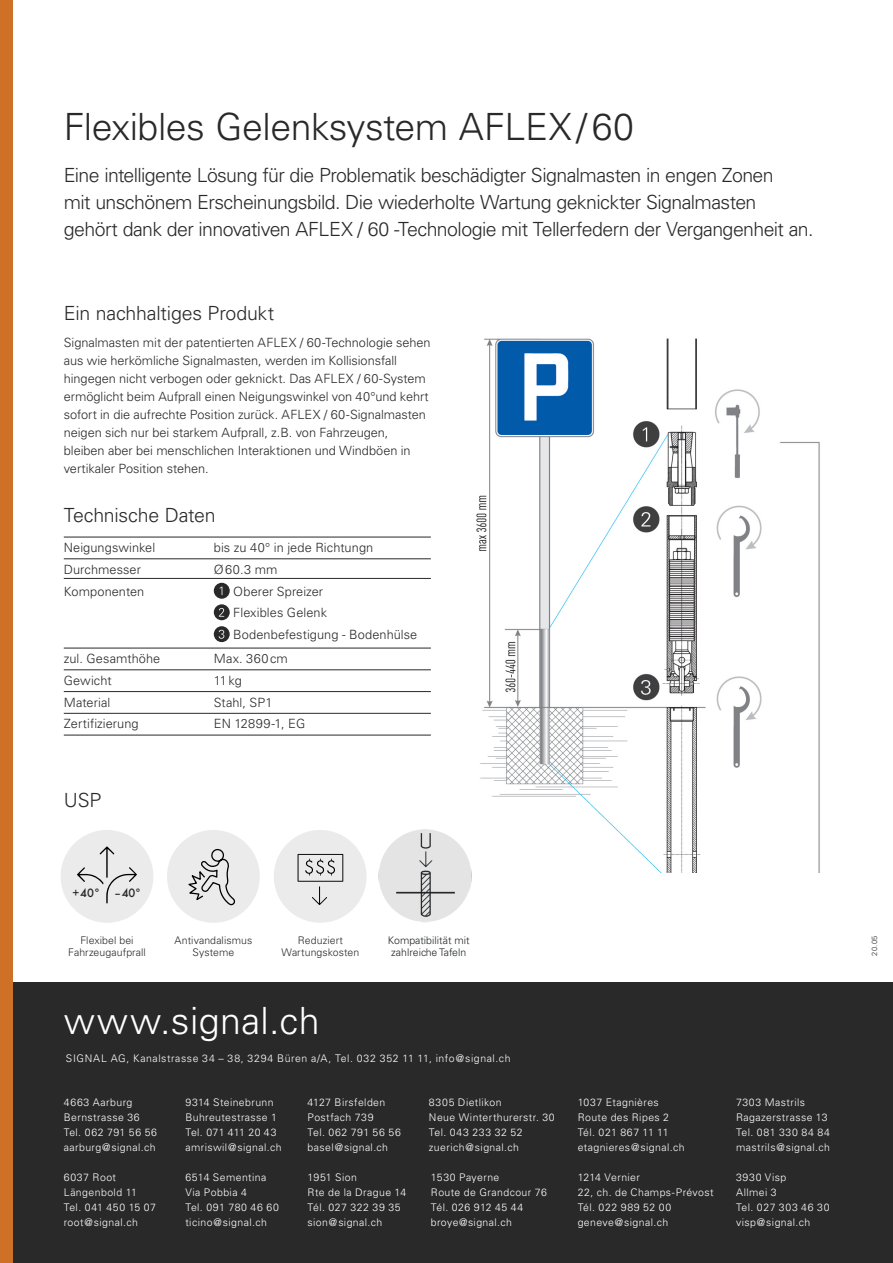
<style>
.page{position:relative;width:893px;height:1263px;background:#fff}
.page>*{position:absolute;margin:0;border:0;box-sizing:border-box;transform-origin:0 0}
.t1{font:300 37.5px "Univers LT Std";letter-spacing:-.015em;color:#292929}
.t2{font:300 37.5px "Univers LT Std";letter-spacing:.015em;color:#fff}
.t3{font:300 19.5px/27px "Univers LT Std";letter-spacing:-.03em;color:#292929}
.t4{font:300 19.5px "Univers LT Std";letter-spacing:-.01em;color:#292929}
.t5{font:300 12.75px/18px "Univers LT Std";color:#292929}
.t6{font:300 12.75px "Univers LT Std";letter-spacing:.025em;color:#292929}
.t7{font:500 11.1px "Futura";color:#292929}
.t8{font:300 10.5px/15px "Univers LT Std";letter-spacing:.04em;color:#fff}
.t9{font:300 10.5px/12px "Univers LT Std";letter-spacing:.01em;color:#292929;text-align:center}
.t10{font:300 10.5px/12.6px "Univers LT Std";color:#1e2225;text-align:center}
.t11{font:300 7.5px "Univers LT Std";color:#292929}
</style>
<div class="page">
<div style="left:9px;top:982px;width:884px;height:281px;background:#292929"></div>
<hr style="left:64px;top:537px;width:367px;height:1px;background:#292929">
<hr style="left:64px;top:558px;width:367px;height:1px;background:#292929">
<hr style="left:64px;top:578px;width:367px;height:1px;background:#292929">
<hr style="left:64px;top:648px;width:367px;height:1px;background:#292929">
<hr style="left:64px;top:669px;width:367px;height:1px;background:#292929">
<hr style="left:64px;top:691px;width:367px;height:1px;background:#292929">
<hr style="left:64px;top:713px;width:367px;height:1px;background:#292929">
<hr style="left:64px;top:735px;width:367px;height:1px;background:#292929">
<svg style="left:214px;top:583px;width:16px;height:16px"></svg>
<svg style="left:220px;top:587px;width:2px;height:8px"></svg>
<div style="left:214px;top:604px;width:16px;height:16px;background:#292929;border-radius:50%"></div>
<svg style="left:219px;top:608px;width:5px;height:9px"></svg>
<svg style="left:214px;top:626px;width:16px;height:16px"></svg>
<svg style="left:219px;top:630px;width:5px;height:9px"></svg>
<div style="left:0;top:0;width:13px;height:1263px;background:#cf7027"></div>
<div style="left:61px;top:830px;width:92px;height:93px;background:#ebebeb;border-radius:50%"></div>
<div style="left:167px;top:830px;width:93px;height:93px;background:#ebebeb;border-radius:50%"></div>
<div style="left:274px;top:830px;width:93px;height:93px;background:#ebebeb;border-radius:50%"></div>
<img style="left:476px;top:338px;width:344px;height:535px">
<img style="left:332px;top:799px;width:186px;height:124px">
<h1 class="t1" style="left:64px;top:104px;width:572px">Flexibles Gelenksystem AFLEX/60</h1>
<p class="t3" style="left:64px;top:161px;width:751px">Eine intelligente Lösung für die Problematik beschädigter Signalmasten in engen Zonen<br>mit unschönem Erscheinungsbild. Die wiederholte Wartung geknickter Signalmasten gehört dank der innovativen AFLEX / 60 -Technologie mit Tellerfedern der Vergangenheit an.</p>
<h2 class="t4" style="left:64px;top:301px;width:212px">Ein nachhaltiges Produkt</h2>
<p class="t5" style="left:64px;top:333px;width:368px">Signalmasten mit der patentierten AFLEX / 60-Technologie sehen aus wie herkömliche Signalmasten, werden im Kollisionsfall hingegen nicht verbogen oder geknickt. Das AFLEX / 60-System ermöglicht beim Aufprall einen Neigungswinkel von 40°und kehrt sofort in die aufrechte Position zurück. AFLEX / 60-Signalmasten neigen sich nur bei starkem Aufprall, z.B. von Fahrzeugen, bleiben aber bei menschlichen Interaktionen und Windböen in vertikaler Position stehen.</p>
<h2 class="t4" style="left:64px;top:503px;width:153px">Technische Daten</h2>
<p class="t5" style="left:64px;top:539px;width:93px">Neigungswinkel</p>
<p class="t5" style="left:214px;top:539px;width:161px">bis zu 40° in jede Richtungn</p>
<p class="t5" style="left:64px;top:560px;width:79px">Durchmesser</p>
<p class="t5" style="left:214px;top:560px;width:65px">Ø60.3 mm</p>
<p class="t5" style="left:64px;top:582px;width:82px">Komponenten</p>
<p class="t5" style="left:233px;top:580px;width:186px;line-height:21.8px">Oberer Spreizer<br>Flexibles Gelenk<br>Bodenbefestigung - Bodenhülse</p>
<p class="t5" style="left:64px;top:650px;width:98px">zul. Gesamthöhe</p>
<p class="t6" style="left:214px;top:651px;width:76px">Max. 360cm</p>
<p class="t5" style="left:64px;top:671px;width:49px">Gewicht</p>
<p class="t5" style="left:214px;top:671px;width:29px">11kg</p>
<p class="t5" style="left:64px;top:693px;width:48px">Material</p>
<p class="t5" style="left:214px;top:693px;width:60px">Stahl, SP1</p>
<p class="t5" style="left:64px;top:715px;width:76px">Zertifizierung</p>
<p class="t5" style="left:214px;top:715px;width:93px">EN 12899-1, EG</p>
<h2 class="t3" style="left:64px;top:787px;width:39px">USP</h2>
<p class="t7" style="left:73px;top:885px;width:71px">+40° –40°</p>
<p class="t9" style="left:68px;top:934px;width:79px">Flexibel bei<br>Fahrzeugaufprall</p>
<p class="t9" style="left:281px;top:934px;width:79px">Reduziert<br>Wartungskosten</p>
<p class="t9" style="left:387px;top:934px;width:51px;text-align:left">K zahlreiche</p>
<p class="t9" style="left:175px;top:934px;width:79px">Antivandalismus<br>Systeme</p>
<p class="t10" style="left:388px;top:933px;width:83px">Kompatibilität mit zahlreiche Tafeln</p>
<h1 class="t2" style="left:64px;top:998px;width:258px">www.signal.ch</h1>
<p class="t8" style="left:66px;top:1051px;width:446px">SIGNAL AG, Kanalstrasse 34 – 38, 3294 Büren a/A, Tel. 032 352 11 11, info@signal.ch</p>
<p class="t8" style="left:64px;top:1094px;width:95px">4663 Aarburg<br>Bernstrasse 36<br>Tel. 062 791 56 56 aarburg@signal.ch</p>
<p class="t8" style="left:64px;top:1170px;width:94px">6037 Root<br>Längenbold 11<br>Tel. 041 450 15 07 root@signal.ch</p>
<p class="t8" style="left:185px;top:1094px;width:98px">9314 Steinebrunn<br>Buhreutestrasse 1<br>Tel. 071 411 20 43 amriswil@signal.ch</p>
<p class="t8" style="left:185px;top:1170px;width:95px">6514 Sementina<br>Via Pobbia 4<br>Tel. 091 780 46 60 ticino@signal.ch</p>
<p class="t8" style="left:308px;top:1095px;width:95px">4127 Birsfelden<br>Postfach 739<br>Tel. 062 791 56 56 basel@signal.ch</p>
<p class="t8" style="left:308px;top:1170px;width:100px">1951 Sion<br>Rte de la Drague 14<br>Tél. 027 322 39 35 sion@signal.ch</p>
<p class="t8" style="left:429px;top:1094px;width:127px">8305 Dietlikon<br>Neue Winterthurerstr. 30<br>Tel. 043 233 32 52 zuerich@signal.ch</p>
<p class="t8" style="left:431px;top:1170px;width:117px">1530 Payerne<br>Route de Grandcour 76<br>Tél. 026 912 45 44 broye@signal.ch</p>
<p class="t8" style="left:578px;top:1095px;width:108px">1037 Etagnières<br>Route des Ripes 2<br>Tél. 021 867 11 11 etagnieres@signal.ch</p>
<p class="t8" style="left:578px;top:1170px;width:137px">1214 Vernier<br>22, ch. de Champs-Prévost<br>Tél. 022 989 52 00 geneve@signal.ch</p>
<p class="t8" style="left:736px;top:1094px;width:95px">7303 Mastrils<br>Ragazerstrasse 13<br>Tel. 081 330 84 84 mastrils@signal.ch</p>
<p class="t8" style="left:736px;top:1170px;width:95px">3930 Visp<br>Allmei 3<br>Tel. 027 303 46 30 visp@signal.ch</p>
<p class="t11" style="left:870px;top:955px;width:22px;rotate:-90deg">20.05</p>
</div>
